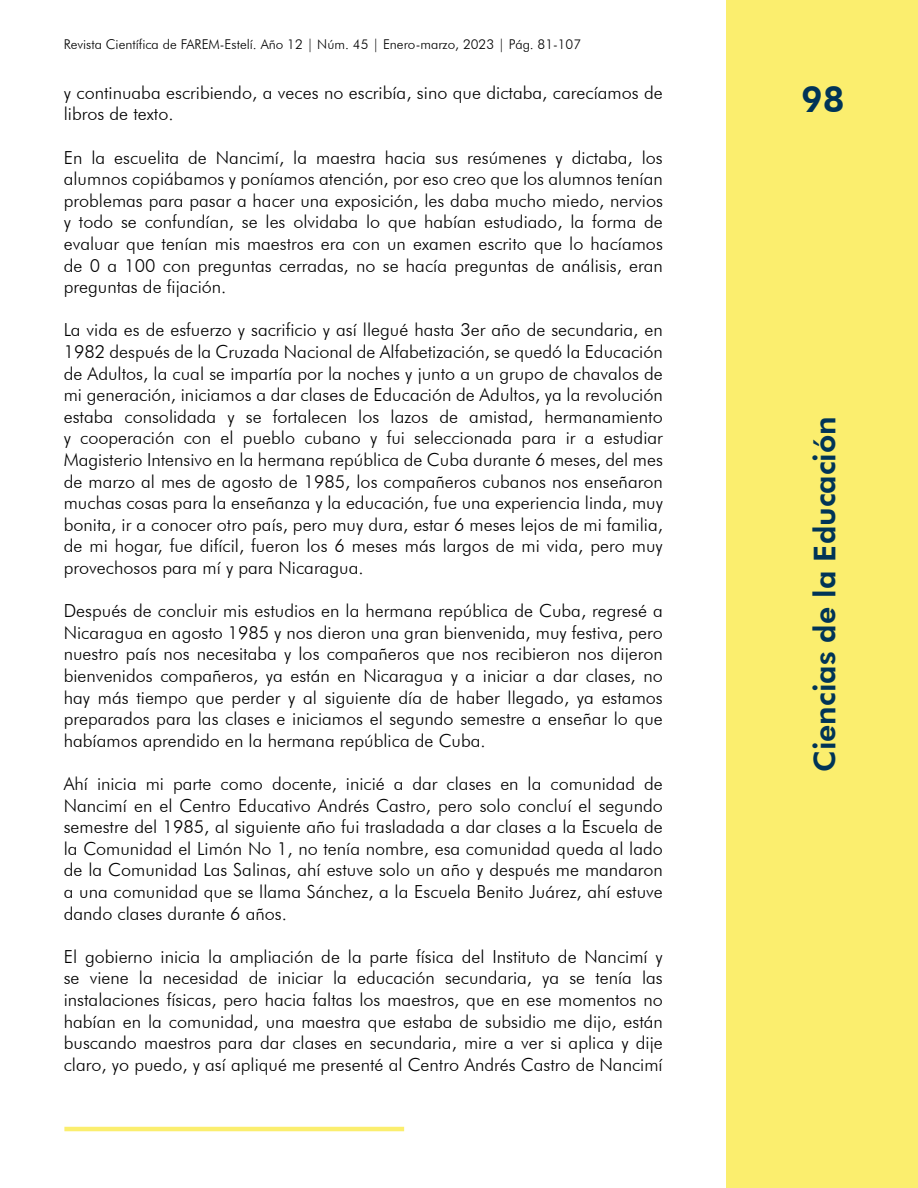
<style>
.page{position:relative;width:918px;height:1188px;background:#fff}
.page>*{position:absolute;margin:0;border:0;box-sizing:border-box;transform-origin:0 0}
.t1{font:800 36px "Futura BT";color:#003457}
.t2{font:800 30px "Futura BT";color:#003457}
.t3{font:300 18px/21.6px "Futura BT";color:#000;text-align:justify}
.t4{font:300 13.5px "Futura BT";color:#000}
</style>
<div class="page">
<div style="left:727px;top:0;width:191px;height:1188px;background:#fbee6e"></div>
<hr style="left:64px;top:1127px;width:340px;height:4px;background:#fbee6e">
<p class="t4" style="left:64px;top:36px;width:519px">Revista Científica de FAREM-Estelí. Año 12 | Núm. 45 | Enero-marzo, 2023 | Pág. 81-107</p>
<p class="t3" style="left:64px;top:81px;width:601px">y continuaba escribiendo, a veces no escribía, sino que dictaba, carecíamos de libros de texto.</p>
<p class="t3" style="left:64px;top:146px;width:601px">En la escuelita de Nancimí, la maestra hacia sus resúmenes y dictaba, los alumnos copiábamos y poníamos atención, por eso creo que los alumnos tenían problemas para pasar a hacer una exposición, les daba mucho miedo, nervios y todo se confundían, se les olvidaba lo que habían estudiado, la forma de evaluar que tenían mis maestros era con un examen escrito que lo hacíamos de 0 a 100 con preguntas cerradas, no se hacía preguntas de análisis, eran preguntas de fijación.</p>
<p class="t3" style="left:64px;top:319px;width:601px">La vida es de esfuerzo y sacrificio y así llegué hasta 3er año de secundaria, en 1982 después de la Cruzada Nacional de Alfabetización, se quedó la Educación de Adultos, la cual se impartía por la noches y junto a un grupo de chavalos de mi generación, iniciamos a dar clases de Educación de Adultos, ya la revolución estaba consolidada y se fortalecen los lazos de amistad, hermanamiento y cooperación con el pueblo cubano y fui seleccionada para ir a estudiar Magisterio Intensivo en la hermana república de Cuba durante 6 meses, del mes de marzo al mes de agosto de 1985, los compañeros cubanos nos enseñaron muchas cosas para la enseñanza y la educación, fue una experiencia linda, muy bonita, ir a conocer otro país, pero muy dura, estar 6 meses lejos de mi familia, de mi hogar, fue difícil, fueron los 6 meses más largos de mi vida, pero muy provechosos para mí y para Nicaragua.</p>
<p class="t3" style="left:64px;top:600px;width:601px">Después de concluir mis estudios en la hermana república de Cuba, regresé a Nicaragua en agosto 1985 y nos dieron una gran bienvenida, muy festiva, pero nuestro país nos necesitaba y los compañeros que nos recibieron nos dijeron bienvenidos compañeros, ya están en Nicaragua y a iniciar a dar clases, no hay más tiempo que perder y al siguiente día de haber llegado, ya estamos preparados para las clases e iniciamos el segundo semestre a enseñar lo que habíamos aprendido en la hermana república de Cuba.</p>
<p class="t3" style="left:64px;top:773px;width:601px">Ahí inicia mi parte como docente, inicié a dar clases en la comunidad de Nancimí en el Centro Educativo Andrés Castro, pero solo concluí el segundo semestre del 1985, al siguiente año fui trasladada a dar clases a la Escuela de la Comunidad el Limón No 1, no tenía nombre, esa comunidad queda al lado de la Comunidad Las Salinas, ahí estuve solo un año y después me mandaron a una comunidad que se llama Sánchez, a la Escuela Benito Juárez, ahí estuve dando clases durante 6 años.</p>
<p class="t3" style="left:64px;top:945px;width:601px">El gobierno inicia la ampliación de la parte física del Instituto de Nancimí y se viene la necesidad de iniciar la educación secundaria, ya se tenía las instalaciones físicas, pero hacia faltas los maestros, que en ese momentos no habían en la comunidad, una maestra que estaba de subsidio me dijo, están buscando maestros para dar clases en secundaria, mire a ver si aplica y dije claro, yo puedo, y así apliqué me presenté al Centro Andrés Castro de Nancimí</p>
<h1 class="t1" style="left:801px;top:78px;width:46px">98</h1>
<h2 class="t2" style="left:807px;top:772px;width:357px;rotate:-90deg">Ciencias de la Educación</h2>
</div>
